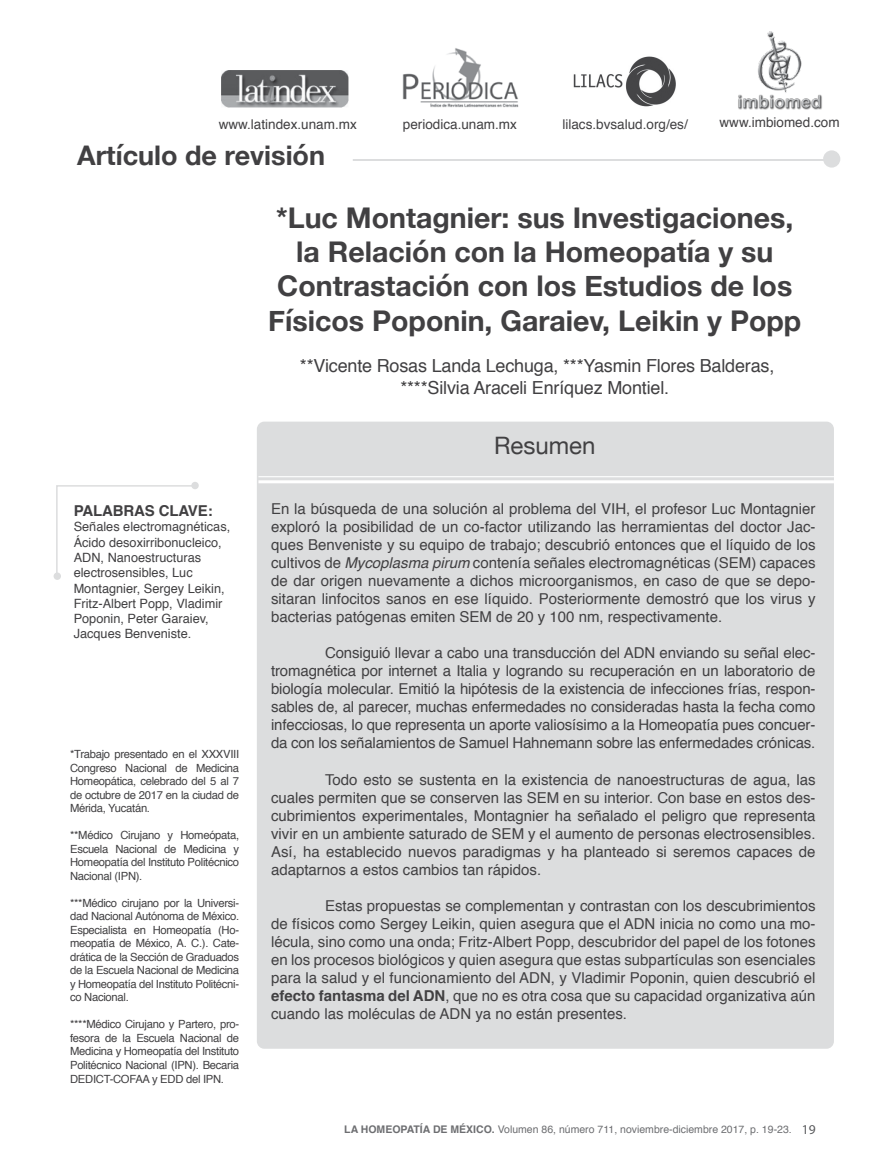
<style>
.page{position:relative;width:893px;height:1170px;background:#fff}
.page>*{position:absolute;margin:0;border:0;box-sizing:border-box;transform-origin:0 0}
.t1{font:700 28.5px/34.2px "Helvetica Neue";color:#414042;text-align:center}
.t2{font:700 27px "Helvetica Neue";color:#414042}
.t3{font:24px "Helvetica Neue";color:#414042}
.t4{font:18px/21.6px "Helvetica";letter-spacing:-.01em;color:#414042;text-align:center}
.t5{font:15px/18px "Helvetica";color:#414042;text-align:justify}
.t6{font:700 15px "Helvetica";letter-spacing:-.01em;color:#414042}
.t7{font:13.5px "Helvetica";color:#414042}
.t8{font:12.75px/15.3px "Helvetica";color:#414042}
.t9{font:11.25px/13.5px "Helvetica";letter-spacing:-.025em;color:#414042;text-align:justify}
.t10{font:10.5px "Helvetica";color:#6d6e71}
.s1{font-style:italic}
.s2{font-weight:700}
.s3{font-family:"Myriad Pro";font-size:13.5px;color:#58595b}
</style>
<div class="page">
<div style="left:257px;top:421px;width:577px;height:627px;background:#dcddde;border-radius:7px"></div>
<hr style="left:258px;top:480px;width:576px;height:3px;background:#fff">
<hr style="left:258px;top:476px;width:576px;height:1px;background:#fff">
<hr style="left:327px;top:159px;width:499px;height:1px;background:#dcddde">
<div style="left:823px;top:150px;width:17px;height:18px;background:#dcddde;border-radius:50%"></div>
<div style="left:325px;top:148px;width:28px;height:21px;background:#fff"></div>
<img style="left:221px;top:70px;width:128px;height:38px">
<img style="left:402px;top:48px;width:117px;height:60px">
<img style="left:573px;top:56px;width:103px;height:51px">
<img style="left:738px;top:31px;width:84px;height:79px">
<div style="left:191px;top:482px;width:8px;height:7px;background:#dcddde;border-radius:50%"></div>
<svg style="left:56px;top:484px;width:136px;height:88px"></svg>
<div style="left:54px;top:572px;width:7px;height:8px;background:#dcddde;border-radius:50%"></div>
<p class="t7" style="left:219px;top:114px;width:140px">www.latindex.unam.mx</p>
<p class="t7" style="left:403px;top:114px;width:116px">periodica.unam.mx</p>
<p class="t7" style="left:562px;top:114px;width:127px">lilacs.bvsalud.org/es/</p>
<p class="t7" style="left:719px;top:112px;width:122px">www.imbiomed.com</p>
<h2 class="t2" style="left:77px;top:135px;width:249px">Artículo de revisión</h2>
<h1 class="t1" style="left:268px;top:201px;width:534px">*Luc Montagnier: sus Investigaciones, la Relación con la Homeopatía y su Contrastación con los Estudios de los Físicos Poponin, Garaiev, Leikin y Popp</h1>
<p class="t4" style="left:300px;top:355px;width:476px">**Vicente Rosas Landa Lechuga, ***Yasmin Flores Balderas, ****Silvia Araceli Enríquez Montiel.</p>
<p class="t6" style="left:74px;top:498px;width:141px">PALABRAS CLAVE:</p>
<p class="t8" style="left:74px;top:519px;width:158px">Señales electromagnéticas,<br>Ácido desoxirribonucleico,<br>ADN, Nanoestructuras electrosensibles, Luc<br>Montagnier, Sergey Leikin,<br>Fritz-Albert Popp, Vladimir<br>Poponin, Peter Garaiev,<br>Jacques Benveniste.</p>
<p class="t9" style="left:70px;top:747px;width:171px">*Trabajo presentado en el XXXVIII Congreso Nacional de Medicina Homeopática, celebrado del 5 al 7 de octubre de 2017 en la ciudad de Mérida, Yucatán.</p>
<p class="t9" style="left:70px;top:828px;width:171px">**Médico Cirujano y Homeópata, Escuela Nacional de Medicina y Homeopatía del Instituto Politécnico Nacional (IPN).</p>
<p class="t9" style="left:70px;top:896px;width:171px">***Médico cirujano por la Universi&shy;dad Nacional Autónoma de México.<br>Especialista en Homeopatía (Ho&shy;meopatía de México, A. C.). Cate&shy;drática de la Sección de Graduados de la Escuela Nacional de Medicina y Homeopatía del Instituto Politécni&shy;co Nacional.</p>
<p class="t9" style="left:70px;top:1017px;width:171px">****Médico Cirujano y Partero, pro&shy;fesora de la Escuela Nacional de Medicina y Homeopatía del Instituto Politécnico Nacional (IPN). Becaria DEDICT-COFAA y EDD del IPN.</p>
<h3 class="t3" style="left:494px;top:428px;width:103px">Resumen</h3>
<p class="t5" style="left:271px;top:500px;width:546px">En la búsqueda de una solución al problema del VIH, el profesor Luc Montagnier exploró la posibilidad de un co-factor utilizando las herramientas del doctor Jac&shy;ques Benveniste y su equipo de trabajo; descubrió entonces que el líquido de los cultivos de <span class="s1">Mycoplasma pirum</span> contenía señales electromagnéticas (SEM) capaces de dar origen nuevamente a dichos microorganismos, en caso de que se depo&shy;sitaran linfocitos sanos en ese líquido. Posteriormente demostró que los virus y bacterias patógenas emiten SEM de 20 y 100 nm, respectivamente.</p>
<p class="t5" style="left:271px;top:644px;width:546px;text-indent:54px">Consiguió llevar a cabo una transducción del ADN enviando su señal elec&shy;tromagnética por internet a Italia y logrando su recuperación en un laboratorio de biología molecular. Emitió la hipótesis de la existencia de infecciones frías, respon&shy;sables de, al parecer, muchas enfermedades no consideradas hasta la fecha como infecciosas, lo que representa un aporte valiosísimo a la Homeopatía pues concuer&shy;da con los señalamientos de Samuel Hahnemann sobre las enfermedades crónicas.</p>
<p class="t5" style="left:271px;top:770px;width:546px;text-indent:54px">Todo esto se sustenta en la existencia de nanoestructuras de agua, las cuales permiten que se conserven las SEM en su interior. Con base en estos des&shy;cubrimientos experimentales, Montagnier ha señalado el peligro que representa vivir en un ambiente saturado de SEM y el aumento de personas electrosensibles.<br>Así, ha establecido nuevos paradigmas y ha planteado si seremos capaces de adaptarnos a estos cambios tan rápidos.</p>
<p class="t5" style="left:271px;top:896px;width:546px;text-indent:54px">Estas propuestas se complementan y contrastan con los descubrimientos de físicos como Sergey Leikin, quien asegura que el ADN inicia no como una mo&shy;lécula, sino como una onda; Fritz-Albert Popp, descubridor del papel de los fotones en los procesos biológicos y quien asegura que estas subpartículas son esenciales para la salud y el funcionamiento del ADN, y Vladimir Poponin, quien descubrió el <span class="s2">efecto fantasma del ADN</span>, que no es otra cosa que su capacidad organizativa aún cuando las moléculas de ADN ya no están presentes.</p>
<p class="t10" style="left:344px;top:1120px;width:473px"><span class="s2">LA HOMEOPATÍA DE MÉXICO.</span> Volumen 86, número 711, noviembre-diciembre 2017, p. 19-23. <span class="s3">19</span></p>
</div>
